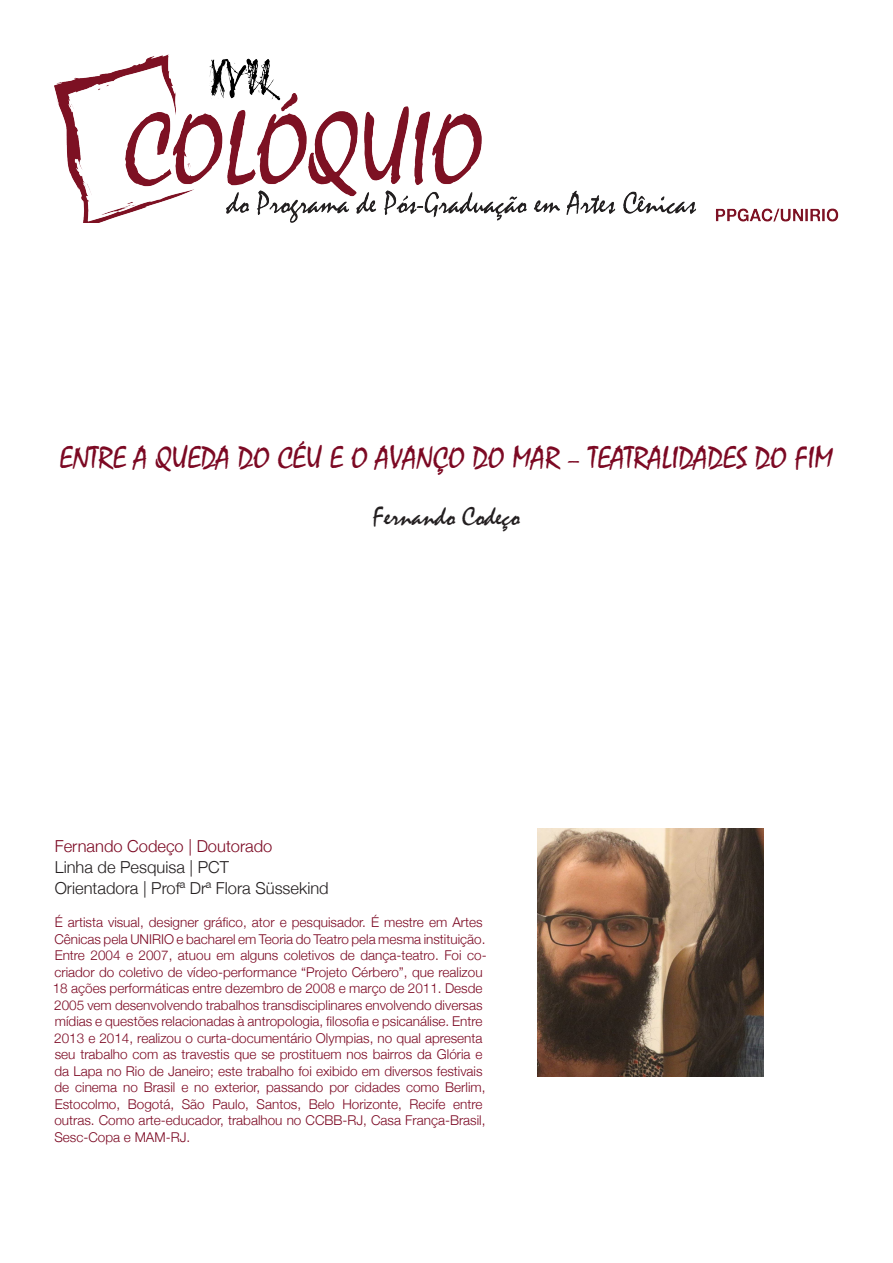
<style>
.page{position:relative;width:893px;height:1263px;background:#fff}
.page>*{position:absolute;margin:0;border:0;box-sizing:border-box;transform-origin:0 0}
._1-_Título_Artigo{font:31.5px "Mistral";color:#7c0923}
._2-Nome_Autor_Capa{font:27px "Mistral";color:#231f20}
._3-Bio_nome_Pt{font:300 16.5px "Helvetica Neue";color:#231f20}
._3-Bio_nome_Pt-2{font:300 16.5px "Helvetica Neue";color:#7c0923}
._4-Bio_Pt{font:300 13.5px/16.5px "Helvetica Neue";color:#7c0923}
</style>
<div class="page">
<img style="left:54px;top:54px;width:785px;height:169px">
<img style="left:538px;top:829px;width:225px;height:248px">
<p class="_1-_Título_Artigo" style="left:60px;top:441px;width:775px">ENTRE A QUEDA DO CÉU E O AVANÇO DO MAR – TEATRALIDADES DO FIM</p>
<p class="_2-Nome_Autor_Capa" style="left:373px;top:501px;width:149px">Fernando Codeço</p>
<p class="_3-Bio_nome_Pt-2" style="left:55px;top:832px;width:219px">Fernando Codeço | Doutorado</p>
<p class="_3-Bio_nome_Pt" style="left:55px;top:853px;width:176px">Linha de Pesquisa | PCT</p>
<p class="_3-Bio_nome_Pt" style="left:55px;top:874px;width:276px">Orientadora | Profª Drª Flora Süssekind</p>
<p class="_4-Bio_Pt" style="left:53px;top:913px;width:435px">É artista visual, designer gráfico, ator e pesquisador. É mestre em Artes Cênicas pela UNIRIO e bacharel em Teoria do Teatro pela mesma instituição.<br>Entre 2004 e 2007, atuou em alguns coletivos de dança-teatro. Foi co&shy;criador do coletivo de vídeo-performance “Projeto Cérbero”, que realizou 18 ações performáticas entre dezembro de 2008 e março de 2011. Desde 2005 vem desenvolvendo trabalhos transdisciplinares envolvendo diversas mídias e questões relacionadas à antropologia, filosofia e psicanálise. Entre 2013 e 2014, realizou o curta-documentário Olympias, no qual apresenta seu trabalho com as travestis que se prostituem nos bairros da Glória e da Lapa no Rio de Janeiro; este trabalho foi exibido em diversos festivais de cinema no Brasil e no exterior, passando por cidades como Berlim, Estocolmo, Bogotá, São Paulo, Santos, Belo Horizonte, Recife entre outras. Como arte-educador, trabalhou no CCBB-RJ, Casa França-Brasil, Sesc-Copa e MAM-RJ.</p>
</div>
